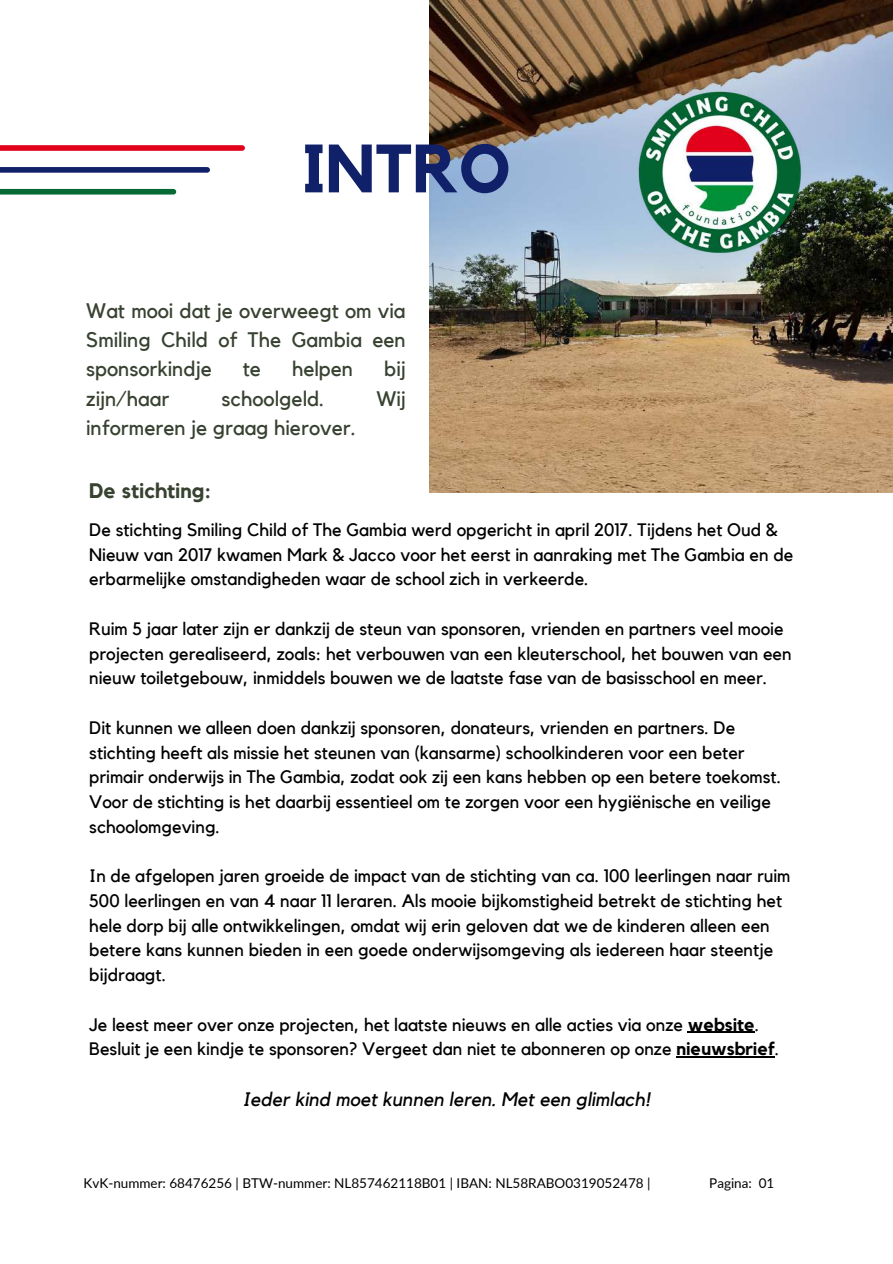
<style>
.page{position:relative;width:893px;height:1264px;background:#fff}
.page>*{position:absolute;margin:0;border:0;box-sizing:border-box;transform-origin:0 0}
.t1{font:700 67.5px "Kollektif";color:#102069}
.t2{font:21px/29.2px "Kollektif";color:#384231;text-align:justify}
.t3{font:700 21px "Kollektif";color:#384231}
.t4{font:italic 19.5px "Kollektif";color:#000}
.t5{font:18px/24.8px "Kollektif";color:#000}
.t6{font:13.5px "Lato";color:#000}
.s1{font-weight:700}
</style>
<div class="page">
<img style="left:430px;top:0;width:462px;height:492px">
<img style="left:636px;top:89px;width:167px;height:167px">
<div style="left:0;top:145px;width:242px;height:6px;background:#e2001a"></div>
<div style="left:0;top:189px;width:173px;height:5px;background:#056a34"></div>
<div style="left:0;top:167px;width:207px;height:6px;background:#102069"></div>
<hr style="left:687px;top:1031px;width:67px;height:1px;background:#000">
<hr style="left:676px;top:1056px;width:98px;height:1px;background:#000">
<h1 class="t1" style="left:302px;top:138px;width:210px">INTRO</h1>
<p class="t2" style="left:86px;top:297px;width:321px">Wat mooi dat je overweegt om via Smiling Child of The Gambia een sponsorkindje</p>
<p class="t2" style="left:243px;top:355px;width:20px">te</p>
<p class="t2" style="left:292px;top:355px;width:63px">helpen</p>
<p class="t2" style="left:384px;top:355px;width:23px">bij</p>
<p class="t2" style="left:86px;top:384px;width:85px">zijn/haar</p>
<p class="t2" style="left:221px;top:384px;width:104px">schoolgeld.</p>
<p class="t2" style="left:376px;top:384px;width:31px">Wij</p>
<p class="t2" style="left:86px;top:414px;width:271px">informeren je graag hierover.</p>
<p class="t3" style="left:89px;top:481px;width:123px">De stichting:</p>
<p class="t5" style="left:89px;top:518px;width:705px">De stichting Smiling Child of The Gambia werd opgericht in april 2017. Tijdens het Oud &amp;<br>Nieuw van 2017 kwamen Mark &amp; Jacco voor het eerst in aanraking met The Gambia en de erbarmelijke omstandigheden waar de school zich in verkeerde.</p>
<p class="t5" style="left:89px;top:617px;width:704px">Ruim 5 jaar later zijn er dankzij de steun van sponsoren, vrienden en partners veel mooie projecten gerealiseerd, zoals: het verbouwen van een kleuterschool, het bouwen van een nieuw toiletgebouw, inmiddels bouwen we de laatste fase van de basisschool en meer.</p>
<p class="t5" style="left:89px;top:715px;width:693px">Dit kunnen we alleen doen dankzij sponsoren, donateurs, vrienden en partners. De stichting heeft als missie het steunen van (kansarme) schoolkinderen voor een beter primair onderwijs in The Gambia, zodat ook zij een kans hebben op een betere toekomst.<br>Voor de stichting is het daarbij essentieel om te zorgen voor een hygiënische en veilige schoolomgeving.</p>
<p class="t5" style="left:89px;top:864px;width:702px">In de afgelopen jaren groeide de impact van de stichting van ca. 100 leerlingen naar ruim 500 leerlingen en van 4 naar 11 leraren. Als mooie bijkomstigheid betrekt de stichting het hele dorp bij alle ontwikkelingen, omdat wij erin geloven dat we de kinderen alleen een betere kans kunnen bieden in een goede onderwijsomgeving als iedereen haar steentje bijdraagt.</p>
<p class="t5" style="left:89px;top:1012px;width:691px">Je leest meer over onze projecten, het laatste nieuws en alle acties via onze <span class="s1">website</span>.<br>Besluit je een kindje te sponsoren? Vergeet dan niet te abonneren op onze <span class="s1">nieuwsbrief</span>.</p>
<p class="t4" style="left:243px;top:1090px;width:409px">Ieder kind moet kunnen leren. Met een glimlach!</p>
<p class="t6" style="left:83px;top:1174px;width:568px">KvK-nummer: 68476256 | BTW-nummer: NL857462118B01 | IBAN: NL58RABO0319052478 |</p>
<p class="t6" style="left:709px;top:1174px;width:67px">Pagina: 01</p>
</div>
